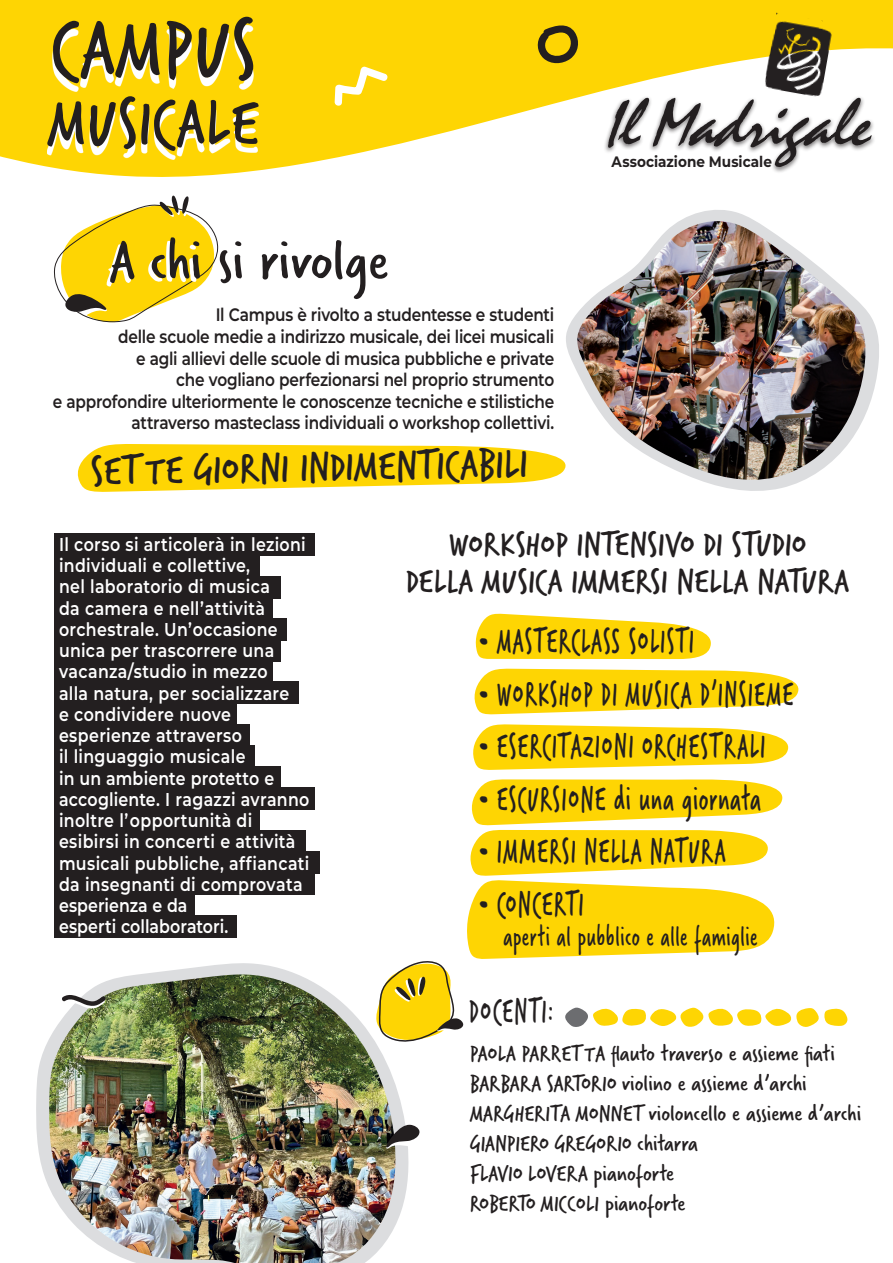
<style>
.page{position:relative;width:893px;height:1263px;background:#fff}
.page>*{position:absolute;margin:0;border:0;box-sizing:border-box;transform-origin:0 0}
.Title_113_pt{font:84.75px "Verveine";color:#231f20}
.Title_113_pt-2{font:69.75px "Verveine";color:#231f20}
.Title_70_pt{font:61.5px "Verveine";color:#231f20}
.Title_113_pt-3{font:43.5px "Verveine";color:#231f20}
.t1{font:37.05px "Verveine";letter-spacing:.035em;color:#231f20}
.t2{font:37.05px "Verveine";letter-spacing:-.005em;color:#231f20}
.t3{font:37.05px "Verveine";letter-spacing:.035em;color:#231f20;scale:.72 1}
.Heading_26_pt___Center{font:36px "Verveine";color:#231f20}
.t4{font:30.9px "Verveine";letter-spacing:.025em;color:#231f20;scale:.72 1}
.t5{font:24px "Verveine";color:#231f20}
.t6{font:600 18.6px/21.3px "Montserrat";letter-spacing:.02em;color:#fff;scale:.85 1}
.t7{font:600 18px "Montserrat";letter-spacing:-.015em;color:#231f20;scale:.85 1}
.t8{font:700 15.15px "Montserrat";letter-spacing:.005em;color:#231f20;scale:.9 1}
</style>
<div class="page">
<svg style="left:0;top:0;width:893px;height:177px;fill:#fed503"></svg>
<svg style="left:536px;top:22px;width:44px;height:43px;background:#a98e0e"></svg>
<svg style="left:334px;top:66px;width:56px;height:41px"></svg>
<div style="left:603px;top:95px;width:273px;height:79px;background:#fff"></div>
<svg style="left:608px;top:98px;width:264px;height:69px"></svg>
<svg style="left:47px;top:25px;width:212px;height:135px;fill:#fed503"></svg>
<img style="left:763px;top:13px;width:73px;height:87px">
<div style="left:54px;top:533px;width:261px;height:22px;background:#231f20"></div>
<div style="left:54px;top:554px;width:206px;height:22px;background:#231f20"></div>
<div style="left:54px;top:576px;width:227px;height:23px;background:#231f20"></div>
<div style="left:54px;top:597px;width:219px;height:22px;background:#231f20"></div>
<div style="left:54px;top:618px;width:233px;height:22px;background:#231f20"></div>
<div style="left:54px;top:639px;width:227px;height:22px;background:#231f20"></div>
<div style="left:54px;top:660px;width:219px;height:23px;background:#231f20"></div>
<div style="left:54px;top:682px;width:245px;height:22px;background:#231f20"></div>
<div style="left:54px;top:703px;width:183px;height:22px;background:#231f20"></div>
<div style="left:54px;top:724px;width:196px;height:22px;background:#231f20"></div>
<div style="left:54px;top:745px;width:201px;height:22px;background:#231f20"></div>
<div style="left:54px;top:767px;width:227px;height:22px;background:#231f20"></div>
<div style="left:54px;top:787px;width:261px;height:22px;background:#231f20"></div>
<div style="left:54px;top:809px;width:206px;height:22px;background:#231f20"></div>
<div style="left:54px;top:830px;width:252px;height:22px;background:#231f20"></div>
<div style="left:54px;top:852px;width:266px;height:22px;background:#231f20"></div>
<div style="left:54px;top:873px;width:261px;height:22px;background:#231f20"></div>
<div style="left:54px;top:894px;width:140px;height:22px;background:#231f20"></div>
<div style="left:54px;top:915px;width:183px;height:22px;background:#231f20"></div>
<svg style="left:54px;top:195px;width:165px;height:128px"></svg>
<svg style="left:566px;top:210px;width:313px;height:281px"></svg>
<svg style="left:576px;top:216px;width:290px;height:268px"></svg>
<img style="left:576px;top:221px;width:290px;height:259px">
<svg style="left:475px;top:613px;width:236px;height:46px"></svg>
<svg style="left:474px;top:668px;width:325px;height:46px"></svg>
<svg style="left:473px;top:724px;width:316px;height:46px"></svg>
<svg style="left:77px;top:443px;width:509px;height:49px"></svg>
<svg style="left:36px;top:963px;width:374px;height:258px"></svg>
<svg style="left:374px;top:779px;width:473px;height:270px"></svg>
<img style="left:49px;top:974px;width:348px;height:289px">
<svg style="left:386px;top:1125px;width:34px;height:24px"></svg>
<svg style="left:60px;top:993px;width:46px;height:16px"></svg>
<p class="Title_113_pt" style="left:50px;top:-11px;width:208px">CAMPUS</p>
<p class="Title_113_pt-2" style="left:47px;top:74px;width:213px">MUSICALE</p>
<p class="Title_70_pt" style="left:110px;top:218px;width:280px">A chi si rivolge</p>
<p class="t7" style="left:216px;top:302px;width:400px">Il Campus è rivolto a studentesse e studenti</p>
<p class="t7" style="left:118px;top:324px;width:515px">delle scuole medie a indirizzo musicale, dei licei musicali</p>
<p class="t7" style="left:136px;top:345px;width:493px">e agli allievi delle scuole di musica pubbliche e private</p>
<p class="t7" style="left:176px;top:367px;width:446px">che vogliano perfezionarsi nel proprio strumento</p>
<p class="t7" style="left:53px;top:389px;width:591px">e approfondire ulteriormente le conoscenze tecniche e stilistiche</p>
<p class="t7" style="left:132px;top:410px;width:499px">attraverso masteclass individuali o workshop collettivi.</p>
<p class="Title_113_pt-3" style="left:90px;top:441px;width:439px;rotate:-1deg">SETTE GIORNI INDIMENTICABILI</p>
<p class="t8" style="left:611px;top:151px;width:180px">Associazione Musicale</p>
<p class="t6" style="left:59px;top:533px;width:292px">Il corso si articolerà in lezioni individuali e collettive,<br>nel laboratorio di musica<br>da camera e nell’attività orchestrale. Un’occasione unica per trascorrere una vacanza/studio in mezzo</p>
<p class="t6" style="left:59px;top:682px;width:272px">alla natura, per socializzare</p>
<p class="t6" style="left:59px;top:703px;width:217px">e condividere nuove esperienze attraverso</p>
<p class="t6" style="left:59px;top:745px;width:221px">il linguaggio musicale</p>
<p class="t6" style="left:59px;top:766px;width:296px">in un ambiente protetto e accogliente. I ragazzi avranno inoltre l’opportunità di esibirsi in concerti e attività musicali pubbliche, affiancati da insegnanti di comprovata esperienza e da</p>
<p class="t6" style="left:59px;top:915px;width:201px">esperti collaboratori.</p>
<p class="Heading_26_pt___Center" style="left:449px;top:519px;width:359px">WORKSHOP INTENSIVO DI STUDIO</p>
<p class="Heading_26_pt___Center" style="left:405px;top:556px;width:445px">DELLA MUSICA IMMERSI NELLA NATURA</p>
<p class="t1" style="left:478px;top:615px;width:217px">• MASTERCLASS SOLISTI</p>
<p class="t1" style="left:478px;top:668px;width:317px">• WORKSHOP DI MUSICA D’INSIEME</p>
<p class="t1" style="left:478px;top:720px;width:288px">• ESERCITAZIONI ORCHESTRALI</p>
<p class="t1" style="left:478px;top:773px;width:284px">• ESCURSIONE di una giornata</p>
<p class="t1" style="left:478px;top:825px;width:249px">• IMMERSI NELLA NATURA</p>
<p class="t2" style="left:478px;top:878px;width:107px">• CONCERTI</p>
<p class="t4" style="left:503px;top:914px;width:354px">aperti al pubblico e alle famiglie</p>
<p class="t3" style="left:469px;top:985px;width:119px">DOCENTI:</p>
<p class="t5" style="left:470px;top:1036px;width:367px">PAOLA PARRETTA flauto traverso e assieme fiati</p>
<p class="t5" style="left:470px;top:1066px;width:338px">BARBARA SARTORIO violino e assieme d’archi</p>
<p class="t5" style="left:470px;top:1096px;width:393px">MARGHERITA MONNET violoncello e assieme d’archi</p>
<p class="t5" style="left:470px;top:1126px;width:230px">GIANPIERO GREGORIO chitarra</p>
<p class="t5" style="left:470px;top:1156px;width:205px">FLAVIO LOVERA pianoforte</p>
<p class="t5" style="left:470px;top:1186px;width:217px">ROBERTO MICCOLI pianoforte</p>
</div>
